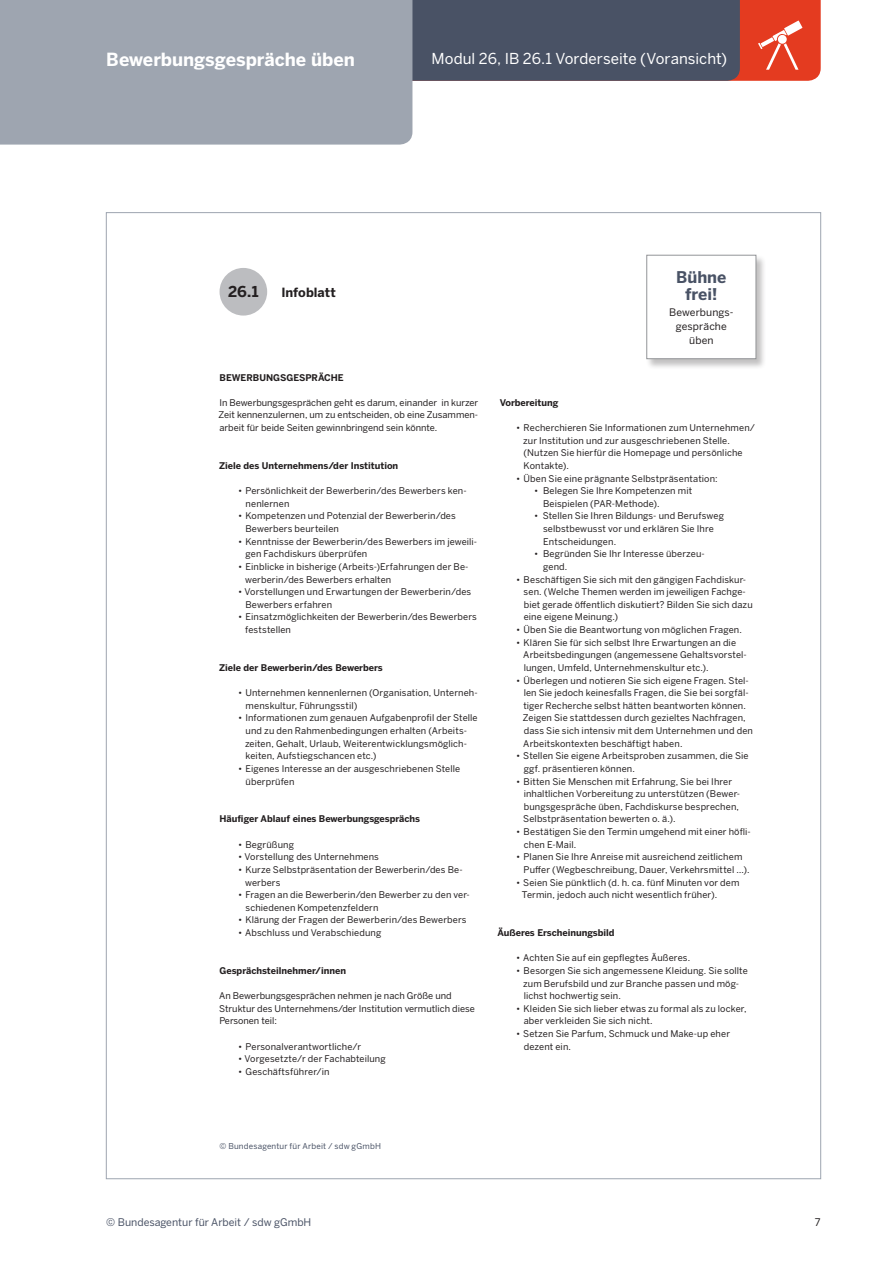
<style>
.page{position:relative;width:893px;height:1263px;background:#fff}
.page>*{position:absolute;margin:0;border:0;box-sizing:border-box;transform-origin:0 0}
.t1{font:700 18px "Benton Sans";color:#fff}
.t2{font:700 16.05px/17.2px "Benton Sans";letter-spacing:-.005em;color:#495265;text-align:center}
.t3{font:15px "Benton Sans";color:#fff}
.t4{font:700 14.85px "Benton Sans";color:#231f20}
.t5{font:700 12.6px "Benton Sans";color:#231f20}
.t6{font:10.5px "Benton Sans";color:#495265}
.t7{font:10.5px "Benton Sans";color:#231f20}
.t8{font:10.35px/13.8px "Benton Sans";letter-spacing:.01em;color:#231f20;text-align:center}
.t9{font:9.15px/12.6px "Benton Sans";letter-spacing:.01em;color:#231f20}
.t10{font:700 9.15px "Benton Sans";color:#231f20}
.t11{font:8.1px "Benton Sans";letter-spacing:.02em;color:#495265}
</style>
<div class="page">
<div style="left:740px;top:0;width:81px;height:81px;background:#e43b20"></div>
<div style="left:412px;top:0;width:328px;height:81px;background:#495265"></div>
<div style="left:0;top:0;width:412px;height:145px;background:#9ea5b0"></div>
<svg style="left:758px;top:21px;width:44px;height:49px"></svg>
<div style="left:645px;top:254px;width:121px;height:116px;background:#231f20;opacity:.28"></div>
<div style="left:646px;top:255px;width:110px;height:104px;background:#fff;border:1px solid #939598"></div>
<div style="left:220px;top:268px;width:47px;height:48px;background:#bcbdc0;border-radius:50%"></div>
<h1 class="t1" style="left:106px;top:49px;width:250px">Bewerbungsgespräche üben</h1>
<h3 class="t3" style="left:432px;top:50px;width:297px">Modul 26, IB 26.1 Vorderseite (Voransicht)</h3>
<h3 class="t4" style="left:228px;top:282px;width:32px">26.1</h3>
<h3 class="t5" style="left:281px;top:285px;width:56px">Infoblatt</h3>
<p class="t10" style="left:220px;top:371px;width:126px">BEWERBUNGSGESPRÄCHE</p>
<p class="t9" style="left:219px;top:396px;width:261px;text-align:justify">In Bewerbungsgesprächen geht es darum, einander in kurzer Zeit kennenzulernen, um zu entscheiden, ob eine Zusammen&shy;arbeit für beide Seiten gewinnbringend sein könnte.</p>
<p class="t10" style="left:219px;top:460px;width:181px">Ziele des Unternehmens/der Institution</p>
<p class="t9" style="left:246px;top:485px;width:223px;text-indent:-8px">• Persönlichkeit der Bewerberin/des Bewerbers ken&shy;nenlernen</p>
<p class="t9" style="left:245px;top:510px;width:212px;text-indent:-7px">• Kompetenzen und Potenzial der Bewerberin/des<br>Bewerbers beurteilen</p>
<p class="t9" style="left:246px;top:535px;width:233px;text-indent:-8px">• Kenntnisse der Bewerberin/des Bewerbers im jeweili&shy;gen Fachdiskurs überprüfen</p>
<p class="t9" style="left:245px;top:560px;width:225px;text-indent:-7px">• Einblicke in bisherige (Arbeits-)Erfahrungen der Be&shy;werberin/des Bewerbers erhalten</p>
<p class="t9" style="left:245px;top:586px;width:227px;text-indent:-7px">• Vorstellungen und Erwartungen der Bewerberin/des<br>Bewerbers erfahren</p>
<p class="t9" style="left:245px;top:611px;width:233px;text-indent:-7px">• Einsatzmöglichkeiten der Bewerberin/des Bewerbers feststellen</p>
<p class="t10" style="left:219px;top:662px;width:165px">Ziele der Bewerberin/des Bewerbers</p>
<p class="t9" style="left:246px;top:687px;width:234px;text-indent:-8px">• Unternehmen kennenlernen (Organisation, Unterneh&shy;menskultur, Führungsstil)</p>
<p class="t9" style="left:245px;top:712px;width:234px;text-indent:-7px">• Informationen zum genauen Aufgabenprofil der Stelle und zu den Rahmenbedingungen erhalten (Arbeits&shy;zeiten, Gehalt, Urlaub, Weiterentwicklungsmöglich&shy;keiten, Aufstiegschancen etc.)</p>
<p class="t9" style="left:246px;top:762px;width:216px;text-indent:-8px">• Eigenes Interesse an der ausgeschriebenen Stelle überprüfen</p>
<p class="t10" style="left:220px;top:813px;width:202px">Häufiger Ablauf eines Bewerbungsgesprächs</p>
<p class="t9" style="left:238px;top:838px;width:58px">• Begrüßung</p>
<p class="t9" style="left:238px;top:851px;width:142px">• Vorstellung des Unternehmens</p>
<p class="t9" style="left:245px;top:863px;width:219px;text-indent:-7px">• Kurze Selbstpräsentation der Bewerberin/des Be&shy;werbers</p>
<p class="t9" style="left:245px;top:888px;width:226px;text-indent:-7px">• Fragen an die Bewerberin/den Bewerber zu den ver&shy;schiedenen Kompetenzfeldern</p>
<p class="t9" style="left:238px;top:914px;width:230px">• Klärung der Fragen der Bewerberin/des Bewerbers</p>
<p class="t9" style="left:238px;top:926px;width:145px">• Abschluss und Verabschiedung</p>
<p class="t10" style="left:220px;top:965px;width:128px">Gesprächsteilnehmer/innen</p>
<p class="t9" style="left:219px;top:989px;width:257px">An Bewerbungsgesprächen nehmen je nach Größe und<br>Struktur des Unternehmens/der Institution vermutlich diese<br>Personen teil:</p>
<p class="t9" style="left:238px;top:1040px;width:125px">• Personalverantwortliche/r</p>
<p class="t9" style="left:238px;top:1053px;width:149px">• Vorgesetzte/r der Fachabteilung</p>
<p class="t9" style="left:238px;top:1065px;width:93px">• Geschäftsführer/in</p>
<h2 class="t2" style="left:676px;top:269px;width:52px">Bühne frei!</h2>
<p class="t8" style="left:669px;top:305px;width:66px">Bewerbungs&shy;gespräche üben</p>
<p class="t10" style="left:500px;top:397px;width:60px">Vorbereitung</p>
<p class="t9" style="left:523px;top:421px;width:234px;text-indent:-7px">• Recherchieren Sie Informationen zum Unternehmen/ zur Institution und zur ausgeschriebenen Stelle. (Nutzen Sie hierfür die Homepage und persönliche Kontakte).</p>
<p class="t9" style="left:516px;top:472px;width:203px">• Üben Sie eine prägnante Selbstpräsentation:</p>
<p class="t9" style="left:543px;top:485px;width:151px;text-indent:-9px">• Belegen Sie Ihre Kompetenzen mit<br>Beispielen (PAR-Methode).</p>
<p class="t9" style="left:543px;top:510px;width:182px;text-indent:-9px">• Stellen Sie Ihren Bildungs- und Berufsweg selbstbewusst vor und erklären Sie Ihre<br>Entscheidungen.</p>
<p class="t9" style="left:543px;top:548px;width:163px;text-indent:-9px">• Begründen Sie Ihr Interesse überzeu&shy;gend.</p>
<p class="t9" style="left:524px;top:573px;width:231px;text-indent:-7px">• Beschäftigen Sie sich mit den gängigen Fachdiskur&shy;sen. (Welche Themen werden im jeweiligen Fachge&shy;biet gerade öffentlich diskutiert? Bilden Sie sich dazu eine eigene Meinung.)</p>
<p class="t9" style="left:516px;top:623px;width:227px">• Üben Sie die Beantwortung von möglichen Fragen.</p>
<p class="t9" style="left:523px;top:636px;width:225px;text-indent:-7px">• Klären Sie für sich selbst Ihre Erwartungen an die<br>Arbeitsbedingungen (angemessene Gehaltsvorstel&shy;lungen, Umfeld, Unternehmenskultur etc.).</p>
<p class="t9" style="left:523px;top:674px;width:232px;text-indent:-7px">• Überlegen und notieren Sie sich eigene Fragen. Stel&shy;len Sie jedoch keinesfalls Fragen, die Sie bei sorgfäl&shy;tiger Recherche selbst hätten beantworten können.<br>Zeigen Sie stattdessen durch gezieltes Nachfragen, dass Sie sich intensiv mit dem Unternehmen und den Arbeitskontexten beschäftigt haben.</p>
<p class="t9" style="left:524px;top:750px;width:226px;text-indent:-8px">• Stellen Sie eigene Arbeitsproben zusammen, die Sie ggf. präsentieren können.</p>
<p class="t9" style="left:523px;top:775px;width:218px;text-indent:-7px">• Bitten Sie Menschen mit Erfahrung, Sie bei Ihrer inhaltlichen Vorbereitung zu unterstützen (Bewer&shy;bungsgespräche üben, Fachdiskurse besprechen, Selbstpräsentation bewerten o. ä.).</p>
<p class="t9" style="left:524px;top:825px;width:229px;text-indent:-8px">• Bestätigen Sie den Termin umgehend mit einer höfli&shy;chen E-Mail.</p>
<p class="t9" style="left:524px;top:851px;width:227px;text-indent:-7px">• Planen Sie Ihre Anreise mit ausreichend zeitlichem<br>Puffer (Wegbeschreibung, Dauer, Verkehrsmittel …).</p>
<p class="t9" style="left:522px;top:876px;width:219px;text-indent:-6px">• Seien Sie pünktlich (d. h. ca. fünf Minuten vor dem<br>Termin, jedoch auch nicht wesentlich früher).</p>
<p class="t10" style="left:497px;top:927px;width:119px">Äußeres Erscheinungsbild</p>
<p class="t9" style="left:516px;top:952px;width:176px">• Achten Sie auf ein gepflegtes Äußeres.</p>
<p class="t9" style="left:523px;top:964px;width:226px;text-indent:-7px">• Besorgen Sie sich angemessene Kleidung. Sie sollte zum Berufsbild und zur Branche passen und mög&shy;lichst hochwertig sein.</p>
<p class="t9" style="left:524px;top:1002px;width:224px;text-indent:-8px">• Kleiden Sie sich lieber etwas zu formal als zu locker, aber verkleiden Sie sich nicht.</p>
<p class="t9" style="left:524px;top:1027px;width:208px;text-indent:-8px">• Setzen Sie Parfum, Schmuck und Make-up eher dezent ein.</p>
<p class="t11" style="left:220px;top:1141px;width:163px">© Bundesagentur für Arbeit / sdw gGmbH</p>
<p class="t6" style="left:106px;top:1216px;width:207px">© Bundesagentur für Arbeit / sdw gGmbH</p>
<p class="t7" style="left:815px;top:1216px;width:7px">7</p>
</div>
